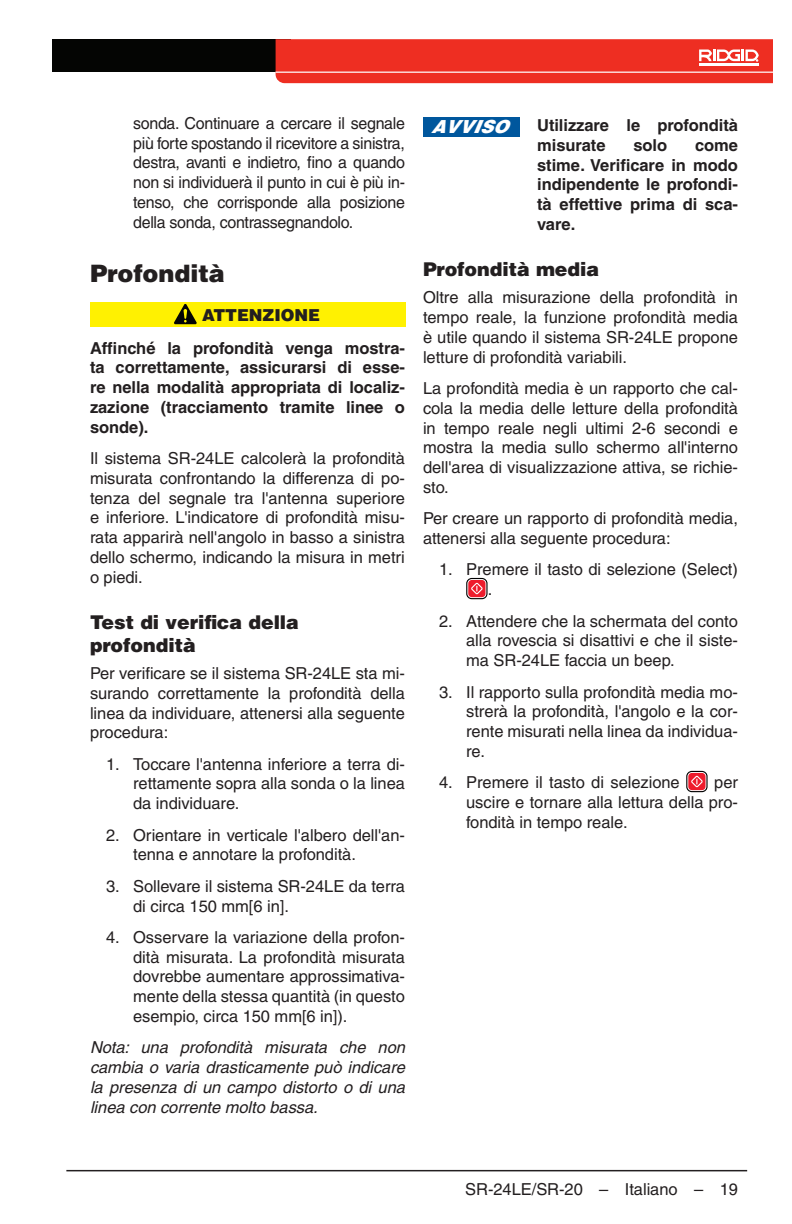
<style>
.page{position:relative;width:792px;height:1224px;background:#fff}
.page>*{position:absolute;margin:0;border:0;box-sizing:border-box;transform-origin:0 0}
.Head_1___h1_-_half{font:900 24px "Helvetica LT Pro";letter-spacing:-.005em;color:#231f20}
.Head_2____h2_-_half{font:900 19px/22.8px "Helvetica LT Pro";letter-spacing:-.005em;color:#231f20}
.t1{font:italic 900 18px "Helvetica LT Pro";letter-spacing:-.005em;color:#fff}
.Basic_Normal___bn{font:16.4px/19.8px "Helvetica LT Pro";letter-spacing:-.005em;color:#231f20;text-align:justify}
.Basic_Bold____bb{font:700 16.4px/19.8px "Helvetica LT Pro";letter-spacing:-.005em;color:#231f20;text-align:justify}
.Basic_Normal___bn-2{font:italic 16.4px/19.8px "Helvetica LT Pro";letter-spacing:-.005em;color:#231f20;text-align:justify}
.Safety_Bar_Symbol_-_half{font:900 16.4px "Helvetica LT Pro";letter-spacing:-.005em;color:#231f20}
</style>
<div class="page">
<hr style="left:66px;top:1170px;width:681px;height:1px;background:#231f20">
<div style="left:52px;top:39px;width:239px;height:33px;background:#040503"></div>
<svg style="left:276px;top:39px;width:497px;height:44px"></svg>
<div style="left:90px;top:302px;width:315px;height:25px;background:#fff101"></div>
<svg style="left:174px;top:304px;width:23px;height:20px"></svg>
<div style="left:423px;top:117px;width:96px;height:19px;background:#00579d"></div>
<div style="left:466px;top:578px;width:22px;height:21px;border:4px solid #000;border-radius:4px"></div>
<div style="left:467px;top:579px;width:19px;height:19px;border:2px solid #fff;border-radius:4px"></div>
<div style="left:468px;top:580px;width:17px;height:17px;background:#ee1b2c;border-radius:4px"></div>
<svg style="left:471px;top:582px;width:12px;height:13px"></svg>
<div style="left:686px;top:771px;width:22px;height:21px;border:4px solid #000;border-radius:4px"></div>
<div style="left:687px;top:772px;width:19px;height:19px;border:2px solid #fff;border-radius:4px"></div>
<div style="left:688px;top:773px;width:18px;height:17px;background:#ee1b2c;border-radius:4px"></div>
<svg style="left:691px;top:775px;width:12px;height:13px"></svg>
<p class="Basic_Normal___bn" style="left:133px;top:113px;width:273px">sonda. Continuare a cercare il segnale più forte spostando il ricevitore a sinistra, destra, avanti e indietro, fino a quando non si individuerà il punto in cui è più in&shy;tenso, che corrisponde alla posizione della sonda, contrassegnandolo.</p>
<p class="Head_1___h1_-_half" style="left:90px;top:258px;width:136px">Profondità</p>
<p class="Safety_Bar_Symbol_-_half" style="left:202px;top:305px;width:120px">ATTENZIONE</p>
<p class="Basic_Bold____bb" style="left:90px;top:338px;width:317px">Affinché la profondità venga mostra&shy;ta correttamente, assicurarsi di esse&shy;re nella modalità appropriata di localiz&shy;zazione (tracciamento tramite linee o sonde).</p>
<p class="Basic_Normal___bn" style="left:90px;top:448px;width:317px">Il sistema SR‑24LE calcolerà la profondità misurata confrontando la differenza di po&shy;tenza del segnale tra l'antenna superiore e inferiore. L'indicatore di profondità misu&shy;rata apparirà nell'angolo in basso a sinistra dello schermo, indicando la misura in metri o piedi.</p>
<p class="Head_2____h2_-_half" style="left:90px;top:611px;width:210px">Test di verifica della profondità</p>
<p class="Basic_Normal___bn" style="left:90px;top:663px;width:317px">Per verificare se il sistema SR‑24LE sta mi&shy;surando correttamente la profondità della linea da individuare, attenersi alla seguente procedura:</p>
<p class="Basic_Normal___bn" style="left:133px;top:754px;width:273px;text-indent:-27px">1. Toccare l'antenna inferiore a terra di&shy;rettamente sopra alla sonda o la linea da individuare.</p>
<p class="Basic_Normal___bn" style="left:133px;top:825px;width:273px;text-indent:-27px">2. Orientare in verticale l'albero dell'an&shy;tenna e annotare la profondità.</p>
<p class="Basic_Normal___bn" style="left:133px;top:876px;width:273px;text-indent:-27px">3. Sollevare il sistema SR‑24LE da terra di circa 150 mm[6 in].</p>
<p class="Basic_Normal___bn" style="left:133px;top:927px;width:273px;text-indent:-27px">4. Osservare la variazione della profon&shy;dità misurata. La profondità misurata dovrebbe aumentare approssimativa&shy;mente della stessa quantità (in questo esempio, circa 150 mm[6 in]).</p>
<p class="Basic_Normal___bn-2" style="left:90px;top:1038px;width:317px">Nota: una profondità misurata che non cambia o varia drasticamente può indicare la presenza di un campo distorto o di una linea con corrente molto bassa.</p>
<p class="t1" style="left:431px;top:115px;width:83px">AVVISO</p>
<p class="Basic_Bold____bb" style="left:537px;top:115px;width:202px">Utilizzare le profondità misurate</p>
<p class="Basic_Bold____bb" style="left:633px;top:135px;width:35px">solo</p>
<p class="Basic_Bold____bb" style="left:537px;top:135px;width:202px;text-indent:158px">come stime. Verificare in modo indipendente le profondi&shy;tà effettive prima di sca&shy;vare.</p>
<p class="Head_2____h2_-_half" style="left:423px;top:258px;width:178px">Profondità media</p>
<p class="Basic_Normal___bn" style="left:423px;top:288px;width:317px">Oltre alla misurazione della profondità in tempo reale, la funzione profondità media è utile quando il sistema SR‑24LE propone letture di profondità variabili.</p>
<p class="Basic_Normal___bn" style="left:423px;top:378px;width:317px">La profondità media è un rapporto che cal&shy;cola la media delle letture della profondità in tempo reale negli ultimi 2-6 secondi e mostra la media sullo schermo all'interno dell'area di visualizzazione attiva, se richie&shy;sto.</p>
<p class="Basic_Normal___bn" style="left:423px;top:509px;width:317px">Per creare un rapporto di profondità media, attenersi alla seguente procedura:</p>
<p class="Basic_Normal___bn" style="left:488px;top:560px;width:252px;text-indent:-49px">1. Premere il tasto di selezione (Select) .</p>
<p class="Basic_Normal___bn" style="left:466px;top:611px;width:273px;text-indent:-27px">2. Attendere che la schermata del conto alla rovescia si disattivi e che il siste&shy;ma SR‑24LE faccia un beep.</p>
<p class="Basic_Normal___bn" style="left:466px;top:682px;width:273px;text-indent:-27px">3. Il rapporto sulla profondità media mo&shy;strerà la profondità, l'angolo e la cor&shy;rente misurati nella linea da individua&shy;re.</p>
<p class="Basic_Normal___bn" style="left:439px;top:773px;width:242px">4. Premere il tasto di selezione</p>
<p class="Basic_Normal___bn" style="left:466px;top:773px;width:273px;text-indent:248px">per uscire e tornare alla lettura della pro&shy;fondità in tempo reale.</p>
<p class="Basic_Normal___bn" style="left:465px;top:1180px;width:274px">SR-24LE/SR-20 – Italiano – 19</p>
</div>
